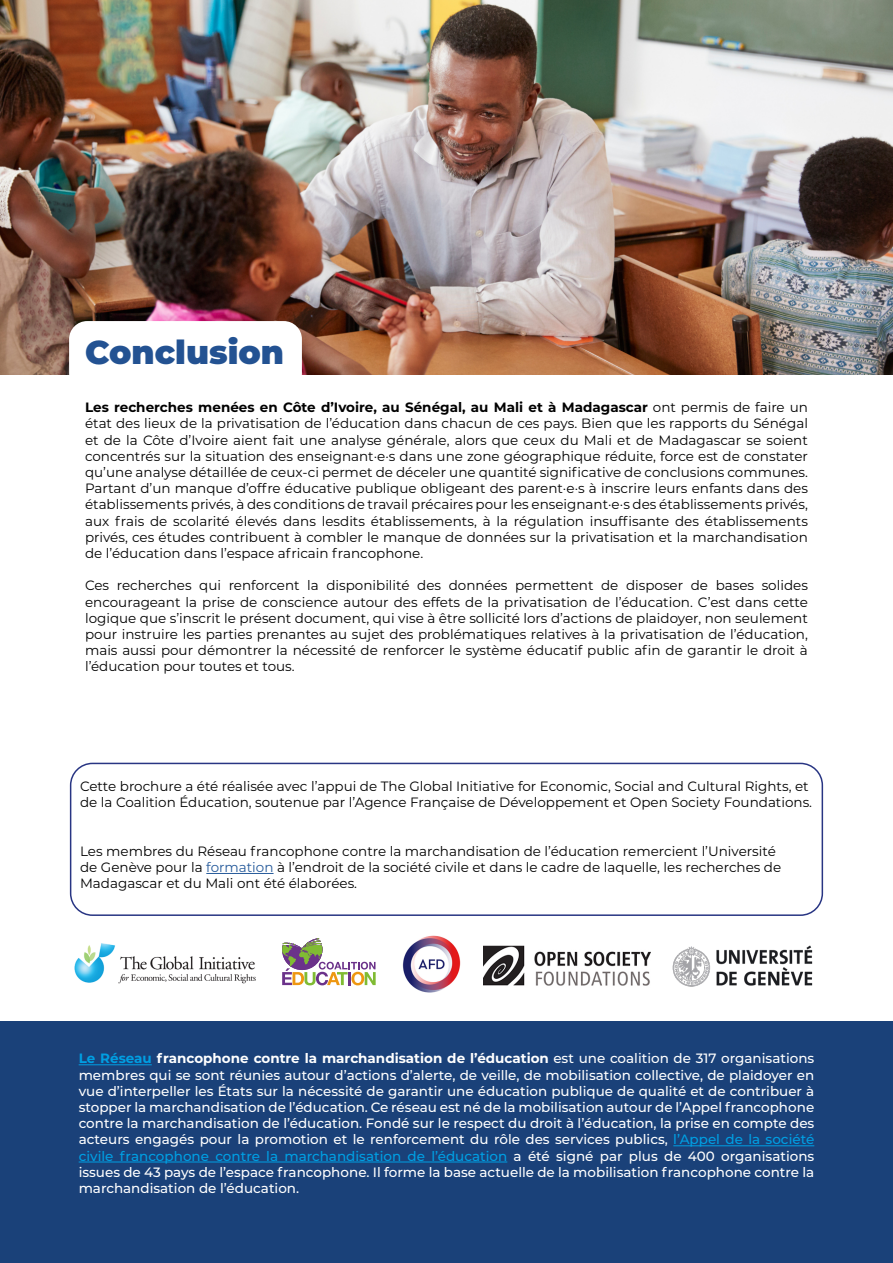
<style>
.page{position:relative;width:893px;height:1263px;background:#fff}
.page>*{position:absolute;margin:0;border:0;box-sizing:border-box;transform-origin:0 0}
.t1{font:900 33px "Montserrat";color:#235292}
.t2{font:13.5px/16.2px "Montserrat";color:#000}
.t3{font:500 13.5px/16.2px "Montserrat";color:#fff;text-align:justify}
.s1{font-weight:700}
.s2{color:#275b9b}
.s3{font-weight:700;color:#009fe3}
.s4{color:#009fe3}
</style>
<div class="page">
<img style="left:0;top:0;width:893px;height:374px">
<div style="left:0;top:1021px;width:893px;height:242px;background:#1a4179"></div>
<hr style="left:79px;top:1064px;width:73px;height:1px;background:#009fe3">
<hr style="left:673px;top:1145px;width:141px;height:1px;background:#009fe3">
<hr style="left:79px;top:1162px;width:428px;height:1px;background:#009fe3">
<hr style="left:206px;top:873px;width:68px;height:1px;background:#275b9b">
<div style="left:69px;top:321px;width:233px;height:70px;background:#fff;border-radius:18px"></div>
<div style="left:70px;top:763px;width:753px;height:153px;border:2px solid #283583;border-radius:22px"></div>
<img style="left:402px;top:935px;width:59px;height:58px">
<img style="left:483px;top:945px;width:167px;height:41px">
<img style="left:672px;top:945px;width:141px;height:42px">
<img style="left:74px;top:943px;width:182px;height:41px">
<svg style="left:282px;top:938px;width:94px;height:47px"></svg>
<h1 class="t1" style="left:85px;top:327px;width:200px">Conclusion</h1>
<p class="t2" style="left:85px;top:399px;width:724px;text-align:justify"><span class="s1">Les recherches menées en Côte d’Ivoire, au Sénégal, au Mali et à Madagascar</span> ont permis de faire un état des lieux de la privatisation de l’éducation dans chacun de ces pays. Bien que les rapports du Sénégal et de la Côte d’Ivoire aient fait une analyse générale, alors que ceux du Mali et de Madagascar se soient concentrés sur la situation des enseignant·e·s dans une zone géographique réduite, force est de constater qu’une analyse détaillée de ceux-ci permet de déceler une quantité significative de conclusions communes.<br>Partant d’un manque d’offre éducative publique obligeant des parent·e·s à inscrire leurs enfants dans des établissements privés, à des conditions de travail précaires pour les enseignant·e·s des établissements privés, aux frais de scolarité élevés dans lesdits établissements, à la régulation insuffisante des établissements privés, ces études contribuent à combler le manque de données sur la privatisation et la marchandisation de l’éducation dans l’espace africain francophone.</p>
<p class="t2" style="left:85px;top:577px;width:724px;text-align:justify">Ces recherches qui renforcent la disponibilité des données permettent de disposer de bases solides encourageant la prise de conscience autour des effets de la privatisation de l’éducation. C’est dans cette logique que s’inscrit le présent document, qui vise à être sollicité lors d’actions de plaidoyer, non seulement pour instruire les parties prenantes au sujet des problématiques relatives à la privatisation de l’éducation, mais aussi pour démontrer la nécessité de renforcer le système éducatif public afin de garantir le droit à l’éducation pour toutes et tous.</p>
<p class="t2" style="left:80px;top:778px;width:733px">Cette brochure a été réalisée avec l’appui de The Global Initiative for Economic, Social and Cultural Rights, et de la Coalition Éducation, soutenue par l’Agence Française de Développement et Open Society Foundations.</p>
<p class="t2" style="left:80px;top:842px;width:703px">Les membres du Réseau francophone contre la marchandisation de l’éducation remercient l’Université de Genève pour la <span class="s2">formation</span> à l’endroit de la société civile et dans le cadre de laquelle, les recherches de<br>Madagascar et du Mali ont été élaborées.</p>
<p class="t3" style="left:79px;top:1050px;width:737px"><span class="s3">Le Réseau</span> <span class="s1">francophone contre la marchandisation de l’éducation</span> est une coalition de 317 organisations membres qui se sont réunies autour d’actions d’alerte, de veille, de mobilisation collective, de plaidoyer en vue d’interpeller les États sur la nécessité de garantir une éducation publique de qualité et de contribuer à stopper la marchandisation de l’éducation. Ce réseau est né de la mobilisation autour de l’Appel francophone contre la marchandisation de l’éducation. Fondé sur le respect du droit à l’éducation, la prise en compte des acteurs engagés pour la promotion et le renforcement du rôle des services publics, <span class="s4">l’Appel de la société civile francophone contre la marchandisation de l’éducation</span> a été signé par plus de 400 organisations issues de 43 pays de l’espace francophone. Il forme la base actuelle de la mobilisation francophone contre la marchandisation de l’éducation.</p>
</div>
